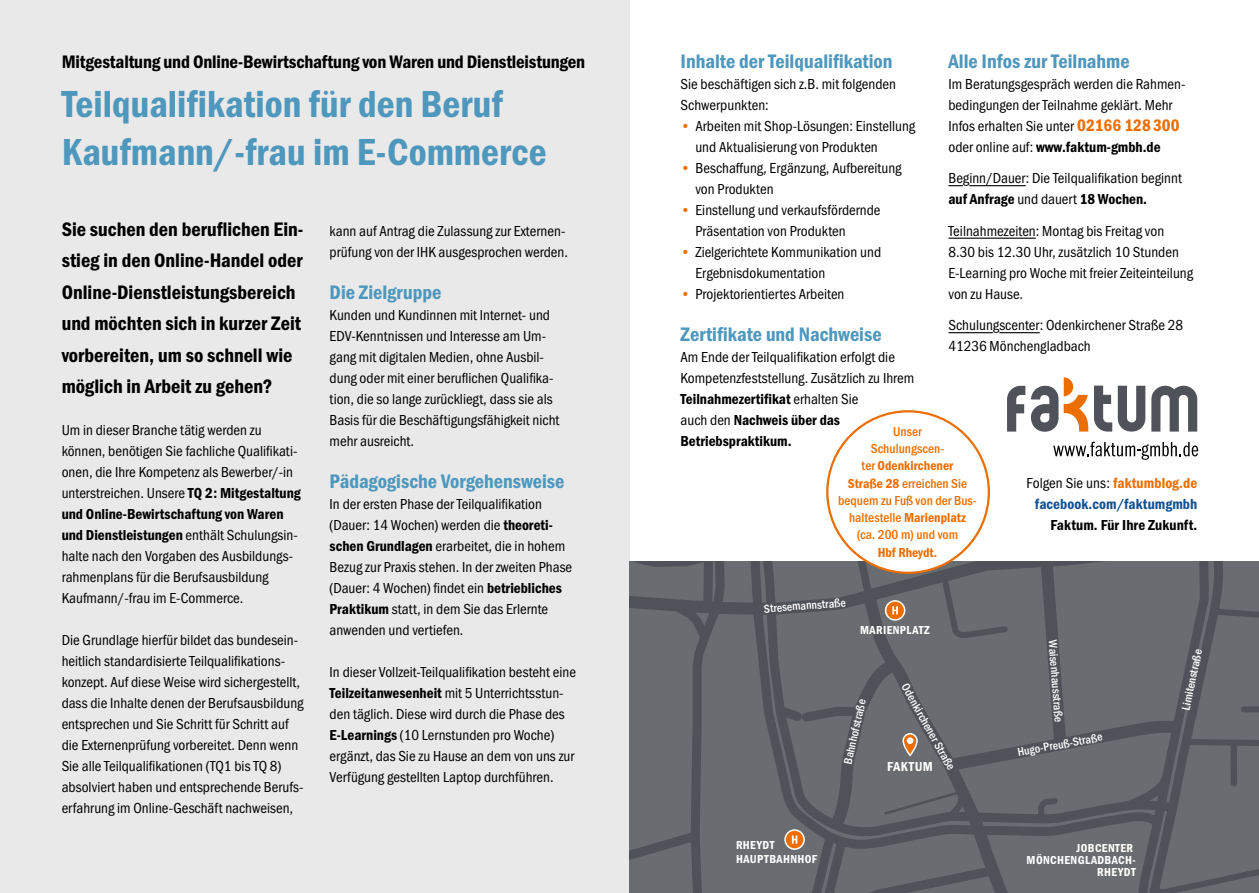
<style>
.page{position:relative;width:1259px;height:893px;background:#fff}
.page>*{position:absolute;margin:0;border:0;box-sizing:border-box;transform-origin:0 0}
.t1{font:39px/48.8px "Franklin Gothic URW Con Dem";color:#4e97bd}
.t2{font:20.25px/31.5px "Franklin Gothic URW Con Dem";color:#000}
.t3{font:20.25px "Franklin Gothic URW Con Dem";color:#4e97bd}
.t4{font:18.75px "Franklin Gothic URW Con Dem";letter-spacing:-.01em;color:#000}
.t5{font:15px/21px "Franklin Gothic URW Cond";color:#000}
.t6{font:15px/21px "Franklin Gothic URW Con Dem";color:#000}
.t7{font:15px "Franklin Gothic URW Con Dem";letter-spacing:.005em;color:#125092}
.t8{font:500 13.5px/17.2px "Franklin Gothic URW Cond";color:#ed6e00;text-align:center}
.t9{font:13.5px "Franklin Gothic URW Con Dem";color:#ed6e00}
.t10{font:13.5px "Franklin Gothic URW Con Dem";letter-spacing:.03em;color:#fff}
.t11{font:500 12px "Franklin Gothic URW Con";color:#fff}
.t12{font:12px/12px "Franklin Gothic URW Con Dem";letter-spacing:.03em;color:#fff}
.s1{font-family:"Franklin Gothic URW Con Dem"}
.s2{font-family:"Franklin Gothic URW Cond"}
.s3{font-family:"Franklin Gothic URW Con Dem";color:#ed6e00}
.s4{font-family:"Franklin Gothic URW Con Dem";font-size:17.25px;color:#ed6e00}
.s5{font-family:"Franklin Gothic URW Cond";font-weight:500}
.s6{font-family:"Franklin Gothic URW Con Dem";font-weight:400}
</style>
<div class="page">
<div style="left:0;top:0;width:629px;height:893px;background:#e8e9e8"></div>
<svg style="left:629px;top:561px;width:630px;height:332px;background:#64676b"></svg>
<svg style="left:948px;top:185px;width:15px;height:1px"></svg>
<hr style="left:969px;top:185px;width:56px;height:1px;background:#000">
<hr style="left:948px;top:238px;width:88px;height:1px;background:#000">
<hr style="left:948px;top:332px;width:45px;height:1px;background:#000">
<hr style="left:999px;top:332px;width:40px;height:1px;background:#000">
<svg style="left:1007px;top:386px;width:18px;height:46px"></svg>
<svg style="left:1151px;top:386px;width:46px;height:46px"></svg>
<svg style="left:1094px;top:386px;width:51px;height:46px"></svg>
<svg style="left:1031px;top:377px;width:57px;height:55px"></svg>
<svg style="left:1053px;top:442px;width:145px;height:18px"></svg>
<div style="left:827px;top:411px;width:162px;height:162px;background:#fff;border-radius:50%"></div>
<p class="t4" style="left:62px;top:49px;width:525px">Mitgestaltung und Online-Bewirtschaftung von Waren und Dienstleistungen</p>
<h1 class="t1" style="left:62px;top:77px;width:486px">Teilqualifikation für den Beruf<br>Kaufmann/-frau im E-Commerce</h1>
<h2 class="t2" style="left:62px;top:212px;width:243px">Sie suchen den beruflichen Ein&shy;stieg in den Online-Handel oder<br>Online-Dienstleistungsbereich und möchten sich in kurzer Zeit vorbereiten, um so schnell wie möglich in Arbeit zu gehen?</h2>
<p class="t5" style="left:62px;top:419px;width:241px">Um in dieser Branche tätig werden zu können, benötigen Sie fachliche Qualifikati&shy;onen, die Ihre Kompetenz als Bewerber/-in unterstreichen. Unsere <span class="s1">TQ 2: Mitgestaltung</span></p>
<p class="t6" style="left:62px;top:503px;width:238px">und Online-Bewirtschaftung von Waren und Dienstleistungen <span class="s2">enthält Schulungsin-</span></p>
<p class="t5" style="left:62px;top:545px;width:233px">halte nach den Vorgaben des Ausbildungs&shy;rahmenplans für die Berufsausbildung<br>Kaufmann/‑frau im E-Commerce.</p>
<p class="t5" style="left:62px;top:629px;width:243px">Die Grundlage hierfür bildet das bundesein&shy;heitlich standardisierte Teilqualifikations&shy;konzept. Auf diese Weise wird sichergestellt, dass die Inhalte denen der Berufsausbildung entsprechen und Sie Schritt für Schritt auf die Externenprüfung vorbereitet. Denn wenn Sie alle Teilqualifikationen (TQ1 bis TQ 8) absolviert haben und entsprechende Berufs&shy;erfahrung im Online-Geschäft nachweisen,</p>
<p class="t5" style="left:330px;top:219px;width:240px">kann auf Antrag die Zulassung zur Externen&shy;prüfung von der IHK ausgesprochen werden.</p>
<h2 class="t3" style="left:330px;top:278px;width:113px">Die Zielgruppe</h2>
<p class="t5" style="left:330px;top:303px;width:231px">Kunden und Kundinnen mit Internet- und EDV-Kenntnissen und Interesse am Um&shy;gang mit digitalen Medien, ohne Ausbil&shy;dung oder mit einer beruflichen Qualifika&shy;tion, die so lange zurückliegt, dass sie als Basis für die Beschäftigungsfähigkeit nicht mehr ausreicht.</p>
<h2 class="t3" style="left:330px;top:467px;width:236px">Pädagogische Vorgehensweise</h2>
<p class="t5" style="left:330px;top:492px;width:244px">In der ersten Phase der Teilqualifikation (Dauer: 14 Wochen) werden die <span class="s1">theoreti&shy;schen Grundlagen</span> erarbeitet, die in hohem Bezug zur Praxis stehen. In der zweiten Phase (Dauer: 4 Wochen) findet ein <span class="s1">betriebliches Praktikum</span> statt, in dem Sie das Erlernte anwenden und vertiefen.</p>
<p class="t5" style="left:330px;top:660px;width:248px">In dieser Vollzeit-Teilqualifikation besteht eine <span class="s1">Teilzeitanwesenheit</span> mit 5 Unterrichtsstun&shy;den täglich. Diese wird durch die Phase des <span class="s1">E-Learnings</span> (10 Lernstunden pro Woche) ergänzt, das Sie zu Hause an dem von uns zur Verfügung gestellten Laptop durchführen.</p>
<h2 class="t3" style="left:680px;top:47px;width:214px">Inhalte der Teilqualifikation</h2>
<p class="t5" style="left:680px;top:72px;width:217px">Sie beschäftigen sich z.B. mit folgenden<br>Schwerpunkten:</p>
<p class="t5" style="left:695px;top:114px;width:221px;text-indent:-15px"><span class="s3">•</span> Arbeiten mit Shop-Lösungen: Einstellung und Aktualisierung von Produkten</p>
<p class="t5" style="left:695px;top:156px;width:208px;text-indent:-15px"><span class="s3">•</span> Beschaffung, Ergänzung, Aufbereitung von Produkten</p>
<p class="t5" style="left:695px;top:198px;width:187px;text-indent:-15px"><span class="s3">•</span> Einstellung und verkaufsfördernde<br>Präsentation von Produkten</p>
<p class="t5" style="left:695px;top:240px;width:187px;text-indent:-15px"><span class="s3">•</span> Zielgerichtete Kommunikation und<br>Ergebnisdokumentation</p>
<p class="t5" style="left:680px;top:282px;width:165px"><span class="s3">•</span> Projektorientiertes Arbeiten</p>
<h2 class="t3" style="left:680px;top:320px;width:203px">Zertifikate und Nachweise</h2>
<p class="t5" style="left:680px;top:345px;width:235px">Am Ende der Teilqualifikation erfolgt die<br>Kompetenzfeststellung. Zusätzlich zu Ihrem</p>
<p class="t6" style="left:680px;top:388px;width:179px">Teilnahmezertifikat <span class="s2">erhalten Sie auch den</span> Nachweis über das<br>Betriebspraktikum.</p>
<h2 class="t3" style="left:948px;top:47px;width:183px">Alle Infos zur Teilnahme</h2>
<p class="t5" style="left:948px;top:72px;width:237px">Im Beratungsgespräch werden die Rahmen&shy;bedingungen der Teilnahme geklärt. Mehr<br>Infos erhalten Sie unter <span class="s4">02166 128300</span></p>
<p class="t6" style="left:948px;top:136px;width:214px"><span class="s2">oder online auf:</span> www.faktum-gmbh.de</p>
<p class="t5" style="left:948px;top:167px;width:235px">Beginn/Dauer: Die Teilqualifikation beginnt</p>
<p class="t6" style="left:948px;top:188px;width:200px">auf Anfrage <span class="s2">und dauert</span> 18 Wochen.</p>
<p class="t5" style="left:948px;top:219px;width:246px">Teilnahmezeiten: Montag bis Freitag von 8.30 bis 12.30 Uhr, zusätzlich 10 Stunden E-Learning pro Woche mit freier Zeiteinteilung von zu Hause.</p>
<p class="t5" style="left:948px;top:314px;width:236px">Schulungscenter: Odenkirchener Straße 28<br>41236 Mönchengladbach</p>
<p class="t8" style="left:870px;top:422px;width:75px">Unser<br>Schulungscen-</p>
<p class="t9" style="left:861px;top:457px;width:93px"><span class="s5">ter</span> Odenkirchener</p>
<p class="t8" style="left:838px;top:473px;width:140px"><span class="s6">Straße 28</span> erreichen Sie bequem zu Fuß von der Bus&shy;haltestelle <span class="s6">Marienplatz </span>(ca. 200 m) und vom</p>
<p class="t9" style="left:877px;top:543px;width:61px">Hbf Rheydt.</p>
<p class="t5" style="left:1026px;top:471px;width:172px">Folgen Sie uns: <span class="s3">faktumblog.de</span></p>
<p class="t7" style="left:1035px;top:494px;width:164px">facebook.com/faktumgmbh</p>
<p class="t6" style="left:1050px;top:514px;width:148px">Faktum. Für Ihre Zukunft.</p>
<p class="t11" style="left:763px;top:600px;width:84px;rotate:-4deg">Stresemannstraße</p>
<p class="t12" style="left:860px;top:623px;width:71px">MARIENPLATZ</p>
<p class="t11" style="left:839px;top:762px;width:68px;rotate:-77deg">Bahnhofstraße</p>
<p class="t11" style="left:911px;top:680px;width:98px;rotate:61deg">Odenkirchener Straße</p>
<p class="t10" style="left:887px;top:757px;width:47px">FAKTUM</p>
<p class="t11" style="left:1060px;top:640px;width:84px;rotate:86deg">Waisenhausstraße</p>
<p class="t11" style="left:1016px;top:744px;width:88px;rotate:-10deg">Hugo-Preuß-Straße</p>
<p class="t12" style="left:736px;top:838px;width:83px;line-height:13.8px">RHEYDT<br>HAUPTBAHNHOF</p>
<p class="t12" style="left:1026px;top:841px;width:111px;text-align:right">JOBCENTER<br>MÖNCHENGLADBACH-<br>RHEYDT</p>
<p class="t11" style="left:1177px;top:708px;width:63px;rotate:-78deg">Limitenstraße</p>
</div>
